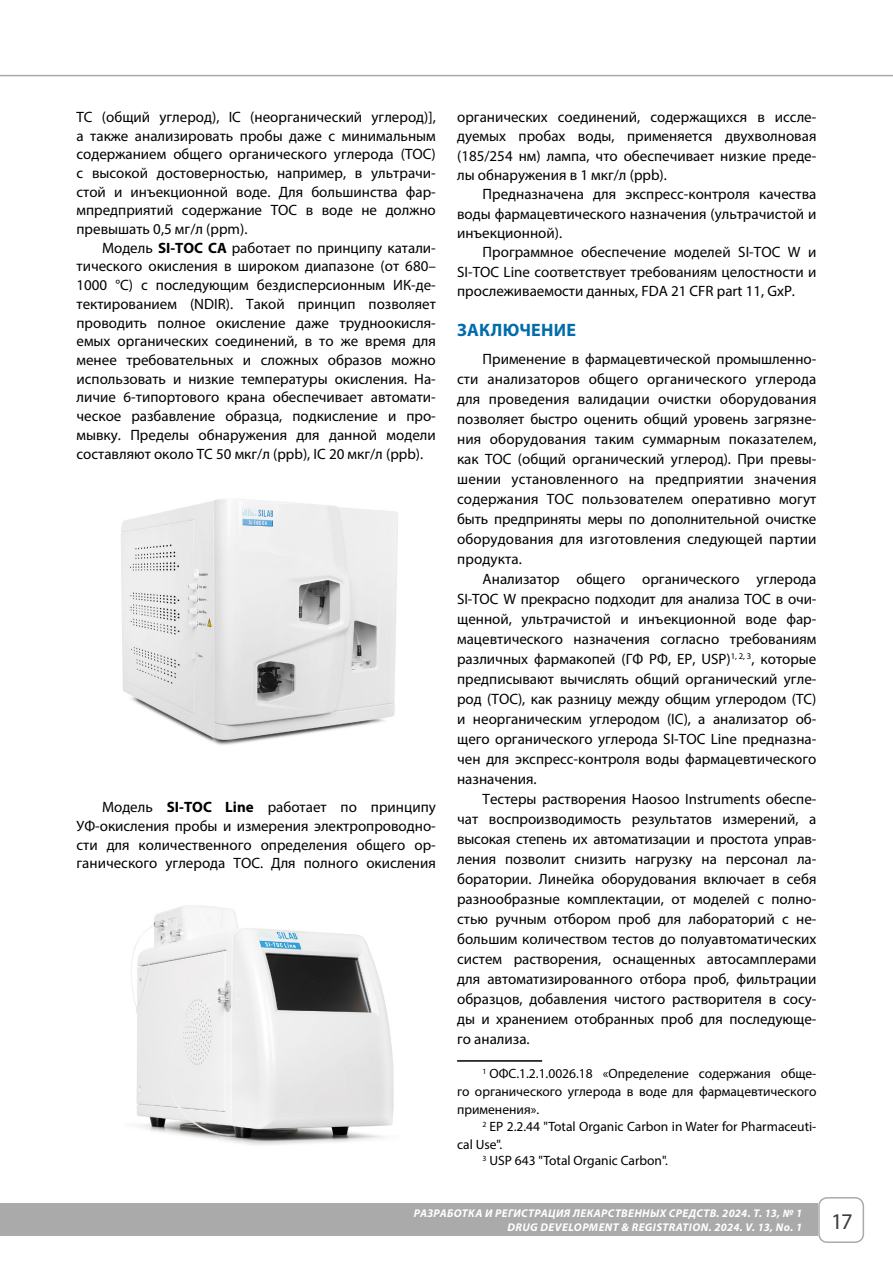
<style>
.page{position:relative;width:893px;height:1263px;background:#fff}
.page>*{position:absolute;margin:0;border:0;box-sizing:border-box;transform-origin:0 0}
.t1{font:22.5px "Myriad Pro";color:#3c3c3b}
.t2{font:700 18px "Myriad Pro";letter-spacing:.015em;color:#006cac}
.t3{font:15px/20px "Myriad Pro";color:#000;text-align:justify}
.t4{font:13.5px/17.5px "Myriad Pro";color:#000;text-align:justify}
.t5{font:italic 700 11.25px/13.5px "Myriad Pro";letter-spacing:.03em;color:#fff;text-align:right}
.s1{font-weight:700}
</style>
<div class="page">
<div style="left:0;top:1203px;width:818px;height:33px;background:#aaa"></div>
<hr style="left:0;top:75px;width:893px;height:1px;background:#aaa">
<div style="left:818px;top:1197px;width:46px;height:46px;border:2px solid #aaa;border-radius:9px"></div>
<hr style="left:457px;top:1060px;width:85px;height:2px;background:#000">
<img style="left:121px;top:499px;width:277px;height:247px">
<img style="left:131px;top:905px;width:263px;height:240px">
<p class="t3" style="left:77px;top:107px;width:361px;line-height:18.8px">TC (общий углерод), IC (неорганический углерод)], а также анализировать пробы даже с минимальным содержанием общего органического углерода (ТОС) с высокой достоверностью, например, в ультрачи&shy;стой и инъекционной воде. Для большинства фар&shy;мпредприятий содержание TOC в воде не должно превышать 0,5 мг/л (ppm).</p>
<p class="t3" style="left:77px;top:238px;width:361px;line-height:18.8px;text-indent:26px">Модель <span class="s1">SI-TOC CA</span> работает по принципу катали&shy;тического окисления в широком диапазоне (от 680– 1000 °С) с последующим бездисперсионным ИК-де&shy;тектированием (NDIR). Такой принцип позволяет проводить полное окисление даже трудноокисля&shy;емых органических соединений, в то же время для менее требовательных и сложных образов можно использовать и низкие температуры окисления. На&shy;личие 6-типортового крана обеспечивает автомати&shy;ческое разбавление образца, подкисление и про&shy;мывку. Пределы обнаружения для данной модели составляют около ТС 50 мкг/л (ррb), IC 20 мкг/л (ррb).</p>
<p class="t3" style="left:77px;top:797px;width:361px;line-height:18.6px;text-indent:26px">Модель <span class="s1">SI-TOC Line</span> работает по принципу УФ-окисления пробы и измерения электропроводно&shy;сти для количественного определения общего ор&shy;ганического углерода ТОС. Для полного окисления</p>
<p class="t3" style="left:457px;top:107px;width:361px;line-height:19.4px">органических соединений, содержащихся в иссле&shy;дуемых пробах воды, применяется двухволновая (185/254 нм) лампа, что обеспечивает низкие преде&shy;лы обнаружения в 1 мкг/л (ppb).</p>
<p class="t3" style="left:457px;top:184px;width:361px;line-height:19.4px;text-indent:26px">Предназначена для экспресс-контроля качества воды фармацевтического назначения (ультрачистой и инъекционной).</p>
<p class="t3" style="left:457px;top:242px;width:361px;line-height:19.4px;text-indent:26px">Программное обеспечение моделей SI-TOC W и SI-TOC Line соответствует требованиям целостности и прослеживаемости данных, FDA 21 СFR part 11, GxP.</p>
<p class="t2" style="left:457px;top:318px;width:120px">ЗАКЛЮЧЕНИЕ</p>
<p class="t3" style="left:457px;top:349px;width:361px;text-indent:26px">Применение в фармацевтической промышленно&shy;сти анализаторов общего органического углерода для проведения валидации очистки оборудования позволяет быстро оценить общий уровень загрязне&shy;ния оборудования таким суммарным показателем, как TOC (общий органический углерод). При превы&shy;шении установленного на предприятии значения содержания TOC пользователем оперативно могут быть предприняты меры по дополнительной очистке оборудования для изготовления следующей партии продукта.</p>
<p class="t3" style="left:457px;top:569px;width:361px;text-indent:26px">Анализатор общего органического углерода SI-TOC W прекрасно подходит для анализа TOC в очи&shy;щенной, ультрачистой и инъекционной воде фар&shy;мацевтического назначения согласно требованиям различных фармакопей (ГФ РФ, ЕР, USP)<sup>1,</sup> <sup>2,</sup> <sup>3</sup>, которые предписывают вычислять общий органический угле&shy;род (ТОС), как разницу между общим углеродом (ТС) и неорганическим углеродом (IC), а анализатор об&shy;щего органического углерода SI-TOC Line предназна&shy;чен для экспресс-контроля воды фармацевтического назначения.</p>
<p class="t3" style="left:457px;top:789px;width:361px;text-indent:26px">Тестеры растворения Haosoo Instruments обеспе&shy;чат воспроизводимость результатов измерений, а высокая степень их автоматизации и простота управ&shy;ления позволит снизить нагрузку на персонал ла&shy;боратории. Линейка оборудования включает в себя разнообразные комплектации, от моделей с полно&shy;стью ручным отбором проб для лабораторий с не&shy;большим количеством тестов до полуавтоматических систем растворения, оснащенных автосамплерами для автоматизированного отбора проб, фильтрации образцов, добавления чистого растворителя в сосу&shy;ды и хранением отобранных проб для последующе&shy;го анализа.</p>
<p class="t4" style="left:457px;top:1065px;width:361px;text-indent:26px"><sup>1</sup> ОФС.1.2.1.0026.18 «Определение содержания обще&shy;го органического углерода в воде для фармацевтического применения».</p>
<p class="t4" style="left:483px;top:1117px;width:335px"><sup>2</sup> EP 2.2.44 "Total Organic Carbon in Water for Pharmaceuti-</p>
<p class="t4" style="left:457px;top:1135px;width:47px">cal Use".</p>
<p class="t4" style="left:483px;top:1152px;width:187px"><sup>3</sup> USP 643 "Total Organic Carbon".</p>
<p class="t5" style="left:414px;top:1206px;width:390px">РАЗРАБОТКА И РЕГИСТРАЦИЯ ЛЕКАРСТВЕННЫХ СРЕДСТВ. 2024. Т. 13, № 1<br>DRUG DEVELOPMENT &amp; REGISTRATION. 2024. V. 13, No. 1</p>
<h1 class="t1" style="left:831px;top:1207px;width:23px">17</h1>
</div>
